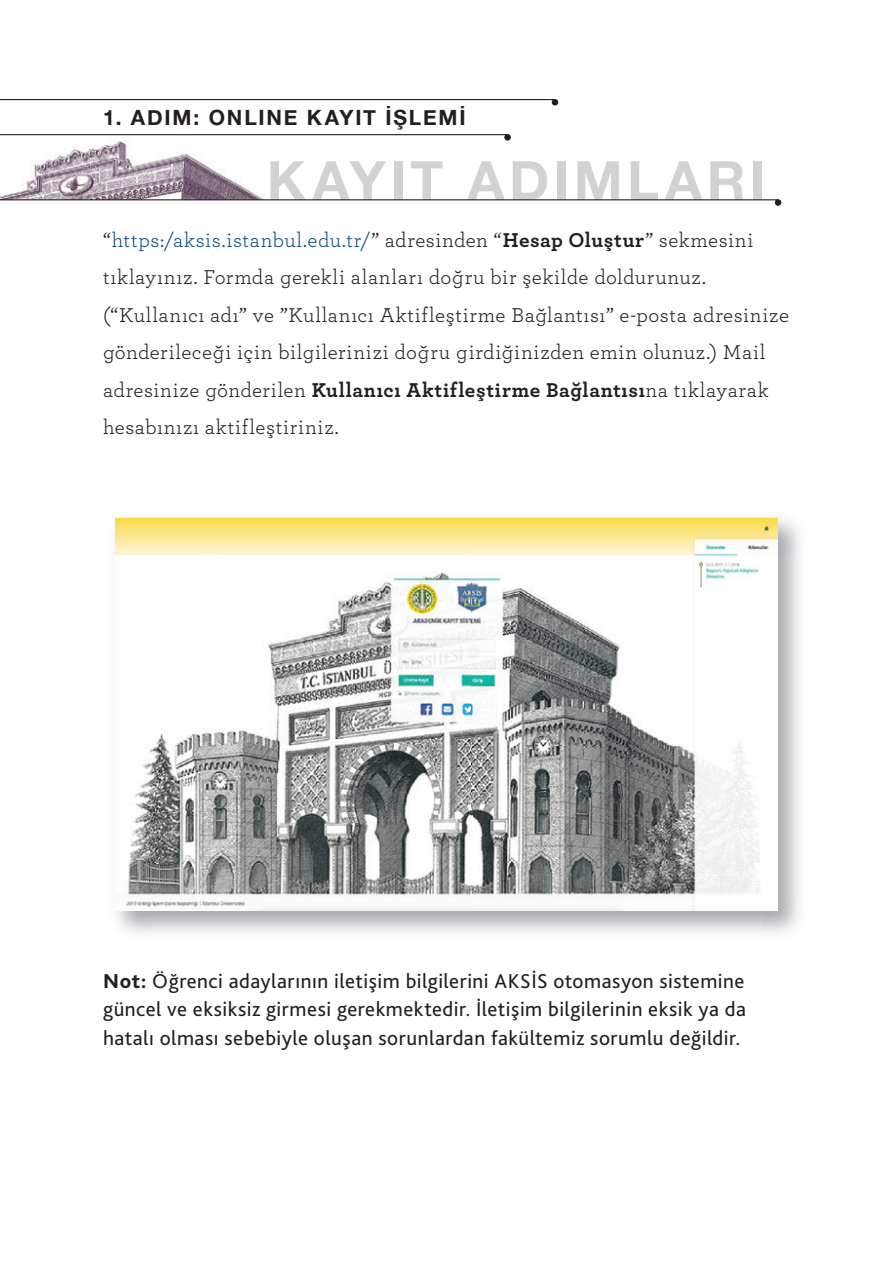
<style>
.page{position:relative;width:893px;height:1263px;background:#fff}
.page>*{position:absolute;margin:0;border:0;box-sizing:border-box;transform-origin:0 0}
.t1{font:700 54px "Helvetica Neue";letter-spacing:.08em;color:#d1d2d4}
.t2{font:21px/37.5px "Archer Pro";letter-spacing:.03em;color:#231f20}
.t3{font:21px/28.5px "Bliss Pro";letter-spacing:.025em;color:#231f20;text-align:justify}
.t4{font:700 21px "Helvetica Neue";letter-spacing:.085em;color:#231f20}
.s1{color:#0f4f7c}
.s2{font-weight:700}
.s3{font-weight:800}
</style>
<div class="page">
<img style="left:0;top:140px;width:265px;height:59px">
<img style="left:270px;top:161px;width:2px;height:38px">
<hr style="left:0;top:199px;width:778px;height:1px;background:#231f20">
<div style="left:775px;top:199px;width:6px;height:7px;border:1px solid #231f20;border-radius:50%"></div>
<img style="left:115px;top:518px;width:663px;height:392px">
<hr style="left:0;top:134px;width:508px;height:1px;background:#231f20">
<div style="left:504px;top:134px;width:7px;height:7px;border:1px solid #231f20;border-radius:50%"></div>
<hr style="left:0;top:99px;width:555px;height:1px;background:#231f20">
<div style="left:552px;top:99px;width:6px;height:7px;border:1px solid #231f20;border-radius:50%"></div>
<p class="t4" style="left:103px;top:101px;width:364px">1. ADIM: ONLINE KAYIT İŞLEMİ</p>
<h1 class="t1" style="left:267px;top:138px;width:501px">KAYIT ADIMLARI</h1>
<p class="t2" style="left:103px;top:220px;width:688px">“<span class="s1">https:/aksis.istanbul.edu.tr/</span>” adresinden “<span class="s2">Hesap Oluştur</span>” sekmesini tıklayınız. Formda gerekli alanları doğru bir şekilde doldurunuz. (“Kullanıcı adı” ve ”Kullanıcı Aktifleştirme Bağlantısı” e-posta adresinize gönderileceği için bilgilerinizi doğru girdiğinizden emin olunuz.) Mail adresinize gönderilen <span class="s2">Kullanıcı Aktifleştirme Bağlantısı</span>na tıklayarak hesabınızı aktifleştiriniz.</p>
<p class="t3" style="left:103px;top:966px;width:644px"><span class="s3">Not:</span> Öğrenci adaylarının iletişim bilgilerini AKSİS otomasyon sistemine güncel ve eksiksiz girmesi gerekmektedir. İletişim bilgilerinin eksik ya da hatalı olması sebebiyle oluşan sorunlardan fakültemiz sorumlu değildir.</p>
</div>
